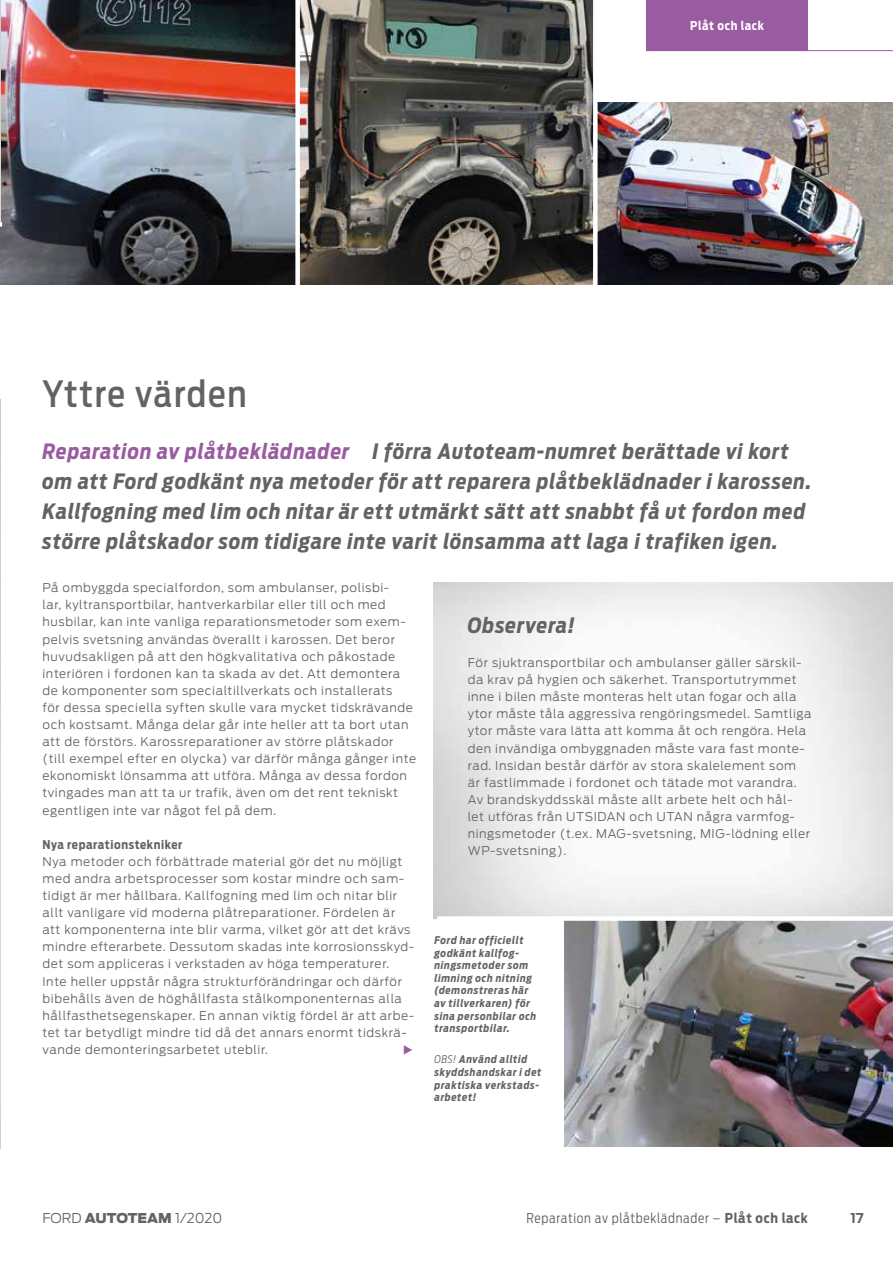
<style>
.page{position:relative;width:893px;height:1263px;background:#fff}
.page>*{position:absolute;margin:0;border:0;box-sizing:border-box;transform-origin:0 0}
.t1{font:500 36px "Ford Antenna Cond";letter-spacing:.04em;color:#636362}
.t2{font:italic 700 21px/30px "Ford Antenna Cond";letter-spacing:.045em;color:#636362}
.t3{font:300 13.5px "Ford Antenna Cond";letter-spacing:.05em;color:#636362}
.t4{font:300 13.5px "Ford Antenna";color:#636362}
.t5{font:700 13.5px "Ford Antenna";color:#636362}
.t6{font:300 12px/17.1px "Ford Antenna";letter-spacing:.05em;color:#636362}
.t7{font:700 12px "Ford Antenna Cond";letter-spacing:.05em;color:#636362}
.t8{font:700 12px "Ford Antenna Cond";letter-spacing:.05em;color:#fff}
.t9{font:italic 700 10.5px/12.6px "Ford Antenna Cond";letter-spacing:.065em;color:#636362}
.s1{color:#9a5ca1}
.s2{font-weight:300}
.s3{font-weight:700}
.s4{font-weight:900}
</style>
<div class="page">
<img style="left:1px;top:0;width:294px;height:285px">
<img style="left:598px;top:102px;width:295px;height:183px">
<img style="left:300px;top:0;width:293px;height:285px">
<img style="left:564px;top:921px;width:329px;height:226px">
<div style="left:646px;top:0;width:162px;height:51px;background:#9a5ca1"></div>
<hr style="left:646px;top:50px;width:247px;height:1px;background:#9a5ca1">
<p class="t8" style="left:690px;top:15px;width:75px">Plåt och lack</p>
<h1 class="t1" style="left:43px;top:363px;width:206px">Yttre värden</h1>
<p class="t2" style="left:43px;top:434px;width:771px"><span class="s1">Reparation av plåtbeklädnader</span> I förra Autoteam-numret berättade vi kort om att Ford godkänt nya metoder för att reparera plåtbeklädnader i karossen.<br>Kallfogning med lim och nitar är ett utmärkt sätt att snabbt få ut fordon med större plåtskador som tidigare inte varit lönsamma att laga i trafiken igen.</p>
<p class="t6" style="left:43px;top:578px;width:375px">På ombyggda specialfordon, som ambulanser, polisbi-<br>lar, kyltransportbilar, hantverkarbilar eller till och med husbilar, kan inte vanliga reparationsmetoder som exem&shy;pelvis svetsning användas överallt i karossen. Det beror huvudsakligen på att den högkvalitativa och påkostade interiören i fordonen kan ta skada av det. Att demontera de komponenter som specialtillverkats och installerats<br>för dessa speciella syften skulle vara mycket tidskrävande och kostsamt. Många delar går inte heller att ta bort utan att de förstörs. Karossreparationer av större plåtskador (till exempel efter en olycka) var därför många gånger inte ekonomiskt lönsamma att utföra. Många av dessa fordon tvingades man att ta ur trafik, även om det rent tekniskt egentligen inte var något fel på dem.</p>
<p class="t7" style="left:43px;top:833px;width:141px">Nya reparationstekniker</p>
<p class="t6" style="left:43px;top:851px;width:373px">Nya metoder och förbättrade material gör det nu möjligt med andra arbetsprocesser som kostar mindre och sam&shy;tidigt är mer hållbara. Kallfogning med lim och nitar blir allt vanligare vid moderna plåtreparationer. Fördelen är att komponenterna inte blir varma, vilket gör att det krävs mindre efterarbete. Dessutom skadas inte korrosionsskyd&shy;det som appliceras i verkstaden av höga temperaturer.<br>Inte heller uppstår några strukturförändringar och därför bibehålls även de höghållfasta stålkomponenternas alla hållfasthetsegenskaper. En annan viktig fördel är att arbe&shy;tet tar betydligt mindre tid då det annars enormt tidskrä&shy;vande demonteringsarbetet uteblir.</p>
<h2 class="t2" style="left:468px;top:608px;width:109px">Observera!</h2>
<p class="t6" style="left:468px;top:653px;width:345px">För sjuktransportbilar och ambulanser gäller särskil&shy;da krav på hygien och säkerhet. Transportutrymmet inne i bilen måste monteras helt utan fogar och alla ytor måste tåla aggressiva rengöringsmedel. Samtliga ytor måste vara lätta att komma åt och rengöra. Hela den invändiga ombyggnaden måste vara fast monte&shy;rad. Insidan består därför av stora skalelement som<br>är fastlimmade i fordonet och tätade mot varandra.<br>Av brandskyddsskäl måste allt arbete helt och hål&shy;let utföras från UTSIDAN och UTAN några varmfog&shy;ningsmetoder (t.ex. MAG-svetsning, MIG-lödning eller WP-svetsning).</p>
<p class="t9" style="left:434px;top:932px;width:103px">Ford har officiellt godkänt kallfog&shy;ningsmetoder som limning och nitning (demonstreras här av tillverkaren) för sina personbilar och transportbilar.</p>
<p class="t9" style="left:434px;top:1052px;width:109px"><span class="s2">OBS!</span> Använd alltid skyddshandskar i det praktiska verkstads&shy;arbetet!</p>
<p class="t3" style="left:526px;top:1206px;width:283px">Reparation av plåtbeklädnader – <span class="s3">Plåt och lack</span></p>
<p class="t4" style="left:43px;top:1206px;width:181px">FORD <span class="s4">AUTOTEAM</span> 1/2020</p>
<p class="t5" style="left:850px;top:1206px;width:15px">17</p>
</div>
